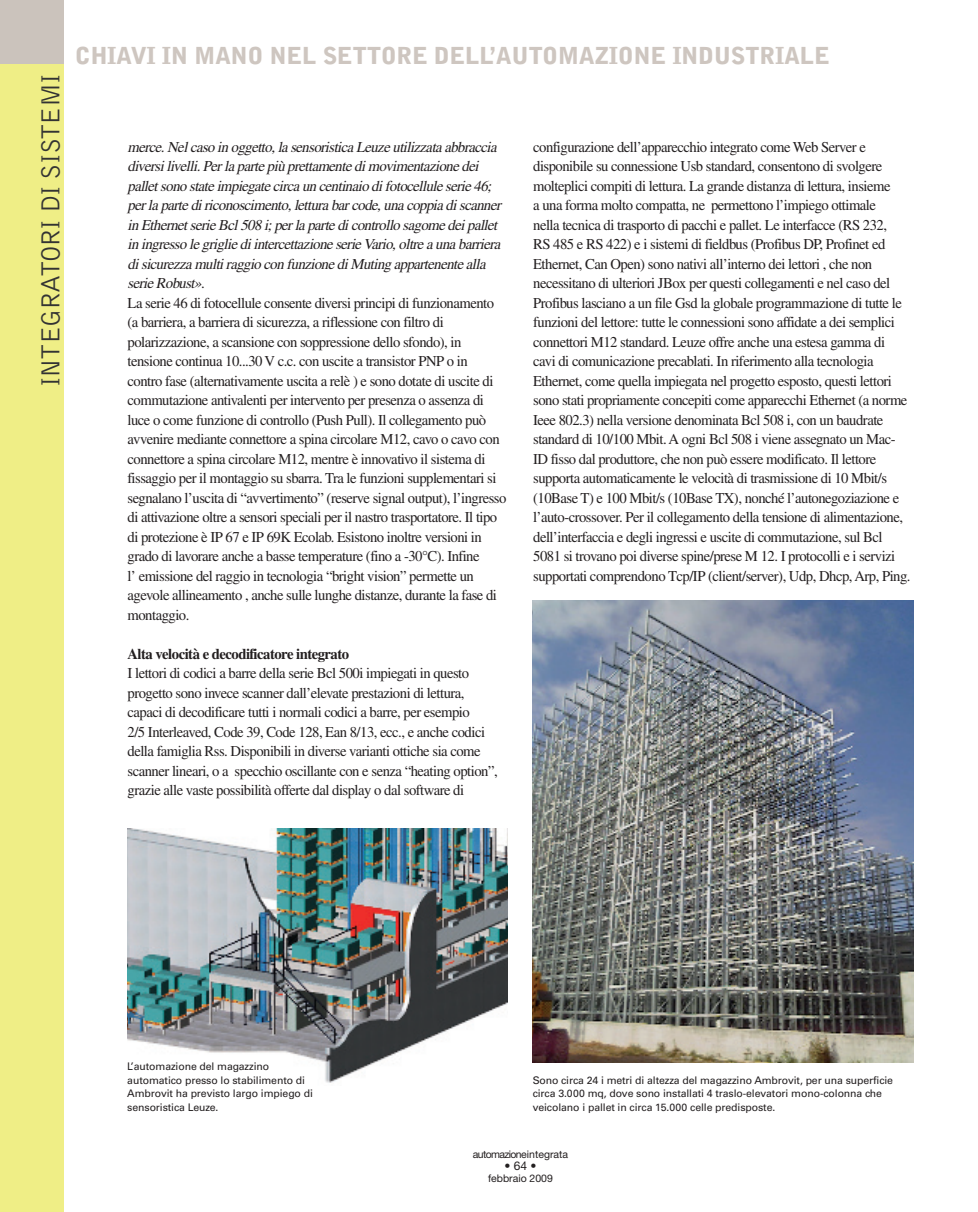
<style>
.page{position:relative;width:978px;height:1212px;background:#fff}
.page>*{position:absolute;margin:0;border:0;box-sizing:border-box;transform-origin:0 0}
.t1{font:300 27px "Bell Gothic Std";letter-spacing:-.03em;color:#333}
.t2{font:900 23.25px "Bell Gothic Std";letter-spacing:-.015em;color:#cec6c0}
.t3{font:15px/19.5px "Times LT Std";letter-spacing:-.035em;color:#231f20}
.t4{font:700 15px "Times LT Std";letter-spacing:-.035em;color:#231f20}
.t5{font:12px "Helvetica Neue LT Std";color:#231f20}
.t6{font:10.5px/13.5px "Univers LT Std";letter-spacing:-.01em;color:#231f20}
.t7{font:10.5px "Helvetica Neue LT Std";letter-spacing:-.06em;color:#231f20}
.t8{font:10.5px "Helvetica Neue LT Std";color:#231f20}
.s1{font-style:italic}
</style>
<div class="page">
<div style="left:0;top:61px;width:63px;height:1151px;background:#efee86"></div>
<div style="left:0;top:0;width:63px;height:64px;background:#cbc3bc"></div>
<img style="left:127px;top:828px;width:380px;height:255px">
<img style="left:533px;top:600px;width:381px;height:463px">
<h1 class="t1" style="left:40px;top:387px;width:315px;rotate:-90deg">INTEGRATORI DI SISTEMI</h1>
<h2 class="t2" style="left:75px;top:47px;width:757px">CHIAVI IN MANO NEL SETTORE DELL’AUTOMAZIONE INDUSTRIALE</h2>
<p class="t3" style="left:128px;top:138px;width:380px"><span class="s1">merce.Nelcaso in oggetto,lasensoristicaLeuzeutilizzataabbraccia diversilivelli.Perlap artepiù prettamentedimovimentazionedei<br>p alletsono stateimpiegatecircaun centinaio difotocelluleserie46; perlap artediriconoscimento,letturabarcode,unacoppiadiscanner in EthernetserieBcl508 i;perlap artedicontrollo sagomedeip allet in ingresso legrigliediintercettazioneserieVario,oltreaunabarriera disicurezzamultiraggio con funzionediMuting app artenentealla serieRobust»</span>.<br>La serie 46 di fotocellule consente diversi principi di funzionamento (a barriera, a barriera di sicurezza, a riflessione con filtro di polarizzazione, a scansione con soppressione dello sfondo), in tensione continua 10...30 V c.c. con uscite a transistor PNP o in contro fase (alternativamente uscita a relè ) e sono dotate di uscite di commutazione antivalenti per intervento per presenza o assenza di luce o come funzione di controllo (Push Pull). Il collegamento può avvenire mediante connettore a spina circolare M12, cavo o cavo con connettore a spina circolare M12, mentre è innovativo il sistema di fissaggio per il montaggio su sbarra. Tra le funzioni supplementari si segnalano l’uscita di “avvertimento” (reserve signal output), l’ingresso di attivazione oltre a sensori speciali per il nastro trasportatore. Il tipo di protezione è IP 67 e IP 69K Ecolab. Esistono inoltre versioni in grado di lavorare anche a basse temperature (fino a -30°C). Infine<br>l’ emissione del raggio in tecnologia “bright vision” permette un agevole allineamento , anche sulle lunghe distanze, durante la fase di montaggio.</p>
<p class="t4" style="left:128px;top:648px;width:223px">Alta velocità e decodificatore integrato</p>
<p class="t3" style="left:128px;top:665px;width:372px">I lettori di codici a barre della serie Bcl 500i impiegati in questo progetto sono invece scanner dall’elevate prestazioni di lettura, capaci di decodifica re tutti i normali codici a barre, per esempio<br>2/5 Interleaved, Code 39, Code 128, Ean 8/13, ecc., e anche codici della famiglia Rss. Disponibili in diverse varianti ottiche sia come scanner lineari, o a specchio oscillante con e senza “heating option”, grazie alle vaste possibilità offerte dal display o dal software di</p>
<p class="t3" style="left:533px;top:138px;width:379px">configurazione dell’apparecchio integrato come Web Server e disponibile su connessione Usb standard, consentono di svolgere molteplici compiti di lettura. La grande distanza di lettura, insieme<br>a una forma molto compatta, ne permettono l’impiego ottimale<br>nella tecnica di trasporto di pacchi e pallet. Le interfacce (RS 232,<br>RS 485 e RS 422) e i sistemi di fieldbus (Profibus DP, Profinet ed Ethernet, Can Open) sono nativi all’interno dei lettori , che non necessitano di ulteriori JBox per questi collegamenti e nel caso del Profibus lasciano a un file Gsd la globale programmazione di tutte le funzioni del lettore: tutte le connessioni sono affidate a dei semplici connettori M12 standard. Leuze offre anche una estesa gamma di cavi di comunicazione precablati. In riferimento alla tecnologia Ethernet, come quella impiegata nel progetto esposto, questi lettori sono stati propriamente concepiti come apparecchi Ethernet (a norme Ieee 802.3) nella versione denominata Bcl 508 i, con un baudrate standard di 10/100 Mbit. A ogni Bcl 508 i viene assegnato un Mac-ID fisso dal produttore, che non può essere modificato. Il lettore supporta automaticamente le velocità di trasmissione di 10 Mbit/s (10Base T) e 100 Mbit/s (10Base TX), nonché l’autonegoziazione e l’auto-crossover. Per il collegamento della tensione di alimentazione, dell’interfaccia e degli ingressi e uscite di commutazione, sul Bcl 5081 si trovano poi diverse spine/prese M 12. I protocolli e i servizi supportati comprendono Tcp/IP (client/server), Udp, Dhcp, Arp, Ping.</p>
<p class="t6" style="left:127px;top:1060px;width:187px">L’automazione del magazzino automatico presso lo stabilimento di<br>Ambrovit ha previsto largo impiego di sensoristica Leuze.</p>
<p class="t6" style="left:533px;top:1074px;width:362px">Sono circa 24 i metri di altezza del magazzino Ambrovit, per una superficie circa 3.000 mq, dove sono installati 4 traslo-elevatori mono-colonna che veicolano i pallet in circa 15.000 celle predisposte.</p>
<p class="t7" style="left:473px;top:1150px;width:97px">automazioneintegrata</p>
<p class="t5" style="left:504px;top:1161px;width:34px">• 64 •</p>
<p class="t8" style="left:488px;top:1174px;width:66px">febbraio 2009</p>
</div>
